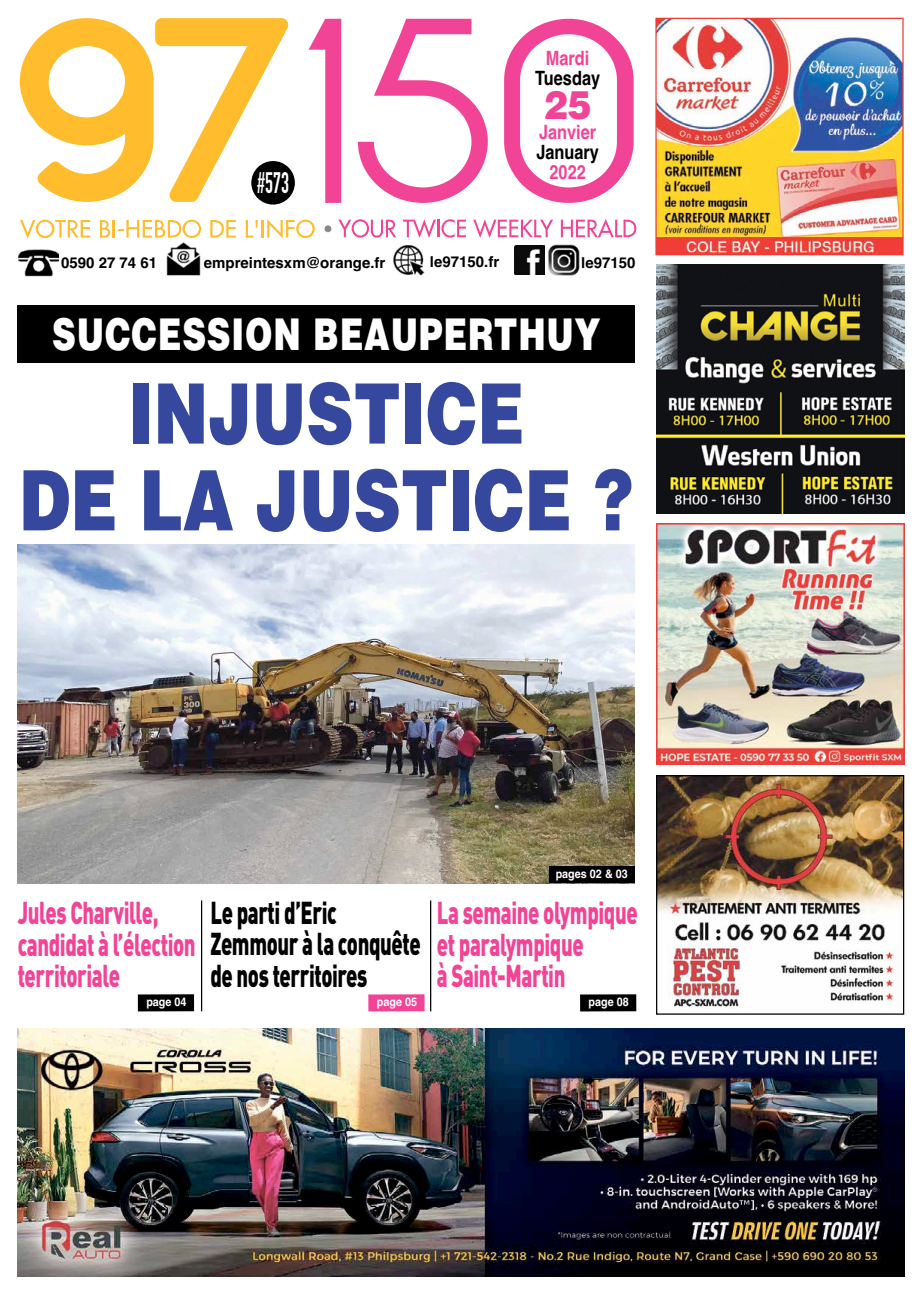
<style>
.page{position:relative;width:922px;height:1294px;background:#fff}
.page>*{position:absolute;margin:0;border:0;box-sizing:border-box;transform-origin:0 0}
.t1{font:900 83.38px/86.8px "Helvetica";color:#36489d;text-align:center;scale:.78 1}
.t2{font:900 43.75px "Helvetica";letter-spacing:.025em;color:#fff;scale:.75 1}
.t3{font:900 39.25px "Helvetica";color:#f24496;scale:.91 1}
.t4{font:900 31.25px/31.2px "DIN Pro";letter-spacing:-.02em;color:#f24496;scale:.65 1}
.t5{font:900 31.25px/31.2px "DIN Pro";letter-spacing:-.02em;color:#000;scale:.65 1}
.t6{font:700 29.25px "DIN Condensed";color:#fff;scale:.73 1}
.t7{font:700 19.62px "Helvetica";color:#f24496;scale:.83 1}
.t8{font:700 19.62px "Helvetica";color:#000;scale:.83 1}
.t9{font:700 15px "Helvetica";color:#000}
.t10{font:700 11.88px "Helvetica";color:#fff;scale:.91 1}
</style>
<div class="page">
<img style="left:18px;top:544px;width:616px;height:339px">
<img style="left:19px;top:249px;width:40px;height:28px">
<svg style="left:20px;top:18px;width:268px;height:184px"></svg>
<svg style="left:308px;top:19px;width:33px;height:184px"></svg>
<svg style="left:358px;top:19px;width:129px;height:184px"></svg>
<svg style="left:504px;top:19px;width:129px;height:184px"></svg>
<div style="left:324px;top:225px;width:7px;height:7px;background:#8c8886;border-radius:50%"></div>
<svg style="left:20px;top:220px;width:70px;height:18px"></svg>
<svg style="left:100px;top:220px;width:101px;height:18px"></svg>
<svg style="left:210px;top:220px;width:26px;height:18px"></svg>
<svg style="left:246px;top:220px;width:12px;height:18px"></svg>
<hr style="left:261px;top:220px;width:3px;height:18px;background:#ffbd2d">
<svg style="left:267px;top:219px;width:48px;height:19px"></svg>
<svg style="left:338px;top:219px;width:58px;height:19px"></svg>
<svg style="left:403px;top:219px;width:63px;height:19px"></svg>
<svg style="left:473px;top:219px;width:80px;height:19px"></svg>
<svg style="left:560px;top:219px;width:76px;height:18px"></svg>
<div style="left:251px;top:161px;width:44px;height:43px;background:#000;border-radius:50%"></div>
<img style="left:393px;top:245px;width:32px;height:31px">
<img style="left:514px;top:244px;width:66px;height:32px">
<img style="left:166px;top:243px;width:35px;height:33px">
<img style="left:657px;top:20px;width:244px;height:233px">
<div style="left:655px;top:18px;width:248px;height:237px;border:1px solid #f03c36"></div>
<img style="left:658px;top:777px;width:244px;height:231px">
<div style="left:656px;top:775px;width:248px;height:239px;border:1px solid #000"></div>
<img style="left:656px;top:523px;width:248px;height:241px">
<img style="left:656px;top:265px;width:248px;height:248px">
<div style="left:138px;top:994px;width:56px;height:17px;background:#000"></div>
<div style="left:549px;top:866px;width:85px;height:17px;background:#000"></div>
<div style="left:368px;top:994px;width:56px;height:17px;background:#f24496"></div>
<img style="left:18px;top:1028px;width:885px;height:248px">
<div style="left:18px;top:305px;width:616px;height:58px;background:#000"></div>
<hr style="left:201px;top:900px;width:1px;height:111px;background:#000">
<hr style="left:430px;top:900px;width:1px;height:111px;background:#000">
<div style="left:580px;top:994px;width:56px;height:17px;background:#000"></div>
<p class="t6" style="left:257px;top:165px;width:45px">#573</p>
<p class="t7" style="left:545px;top:42px;width:54px">Mardi</p>
<p class="t8" style="left:535px;top:62px;width:80px">Tuesday</p>
<p class="t7" style="left:539px;top:116px;width:70px">Janvier</p>
<p class="t8" style="left:536px;top:136px;width:77px">January</p>
<p class="t7" style="left:549px;top:156px;width:45px">2022</p>
<p class="t3" style="left:543px;top:79px;width:54px">25</p>
<p class="t9" style="left:61px;top:251px;width:97px">0590 27 74 61</p>
<p class="t9" style="left:204px;top:250px;width:183px">empreintesxm@orange.fr</p>
<p class="t9" style="left:430px;top:250px;width:71px">le97150.fr</p>
<p class="t9" style="left:581px;top:251px;width:56px">le97150</p>
<h2 class="t2" style="left:52px;top:305px;width:732px">SUCCESSION BEAUPERTHUY</h2>
<h1 class="t1" style="left:19px;top:368px;width:788px">INJUSTICE<br>DE LA JUSTICE ?</h1>
<p class="t4" style="left:18px;top:893px;width:275px">Jules Charville, candidat à l’élection territoriale</p>
<p class="t10" style="left:146px;top:992px;width:46px">page 04</p>
<p class="t5" style="left:210px;top:893px;width:325px">Le parti d’Eric<br>Zemmour à la conquête de nos territoires</p>
<p class="t10" style="left:377px;top:992px;width:46px">page 05</p>
<p class="t10" style="left:555px;top:864px;width:81px">pages 02 &amp; 03</p>
<p class="t4" style="left:436px;top:893px;width:311px">La semaine olympique et paralympique<br>à Saint-Martin</p>
<p class="t10" style="left:588px;top:992px;width:46px">page 08</p>
</div>
